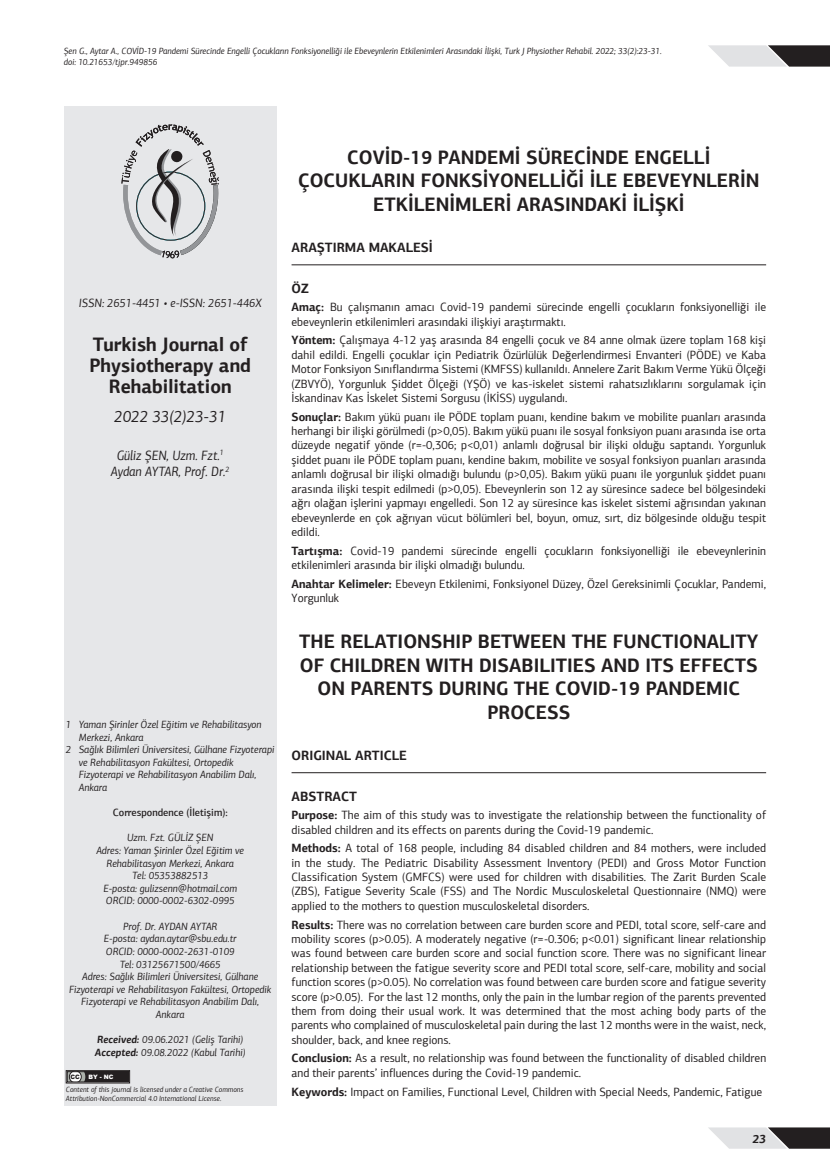
<style>
.page{position:relative;width:830px;height:1170px;background:#fff}
.page>*{position:absolute;margin:0;border:0;box-sizing:border-box;transform-origin:0 0}
.t1{font:700 19.5px/23.4px "PF Agora Sans Pro";color:#231f20;text-align:center;scale:.95 1}
.t2{font:italic 16.5px "PF Agora Sans Pro";color:#231f20;scale:.95 1}
.t3{font:700 13.5px "PF Agora Sans Pro";color:#231f20;scale:.95 1}
.t4{font:italic 13.5px "PF Agora Sans Pro";color:#231f20;scale:.92 1}
.t5{font:12px/14.4px "PF Agora Sans Pro";color:#231f20;scale:.95 1}
.t6{font:italic 12px "PF Agora Sans Pro";color:#231f20;scale:.95 1}
.t7{font:italic 700 12px "PF Agora Sans Pro";color:#231f20}
.t8{font:italic 10.5px/12.6px "PF Agora Sans Pro";color:#231f20;scale:.95 1}
.t9{font:500 10.5px "PF Agora Sans Pro";color:#231f20;scale:.95 1}
.t10{font:italic 9px "PF Agora Sans Pro";color:#231f20;scale:.95 1}
.t11{font:italic 7.5px/9px "PF Agora Sans Pro";color:#231f20;scale:.95 1}
.t12{font:900 6px "Arial";color:#fff}
.t13{font:900 6px "Arial";color:#231f20}
.s1{font-weight:700}
</style>
<div class="page">
<svg style="left:708px;top:45px;width:121px;height:22px;background:#989798"></svg>
<svg style="left:708px;top:1127px;width:121px;height:21px;background:#969596"></svg>
<div style="left:64px;top:106px;width:212px;height:1000px;background:#e6e7e9"></div>
<hr style="left:291px;top:264px;width:474px;height:1px;background:#231f20">
<hr style="left:291px;top:772px;width:474px;height:1px;background:#231f20">
<svg style="left:121px;top:124px;width:98px;height:135px"></svg>
<div style="left:66px;top:1070px;width:64px;height:13px;border:1px solid #231f20"></div>
<div style="left:67px;top:1071px;width:61px;height:10px;background:#231f20"></div>
<svg style="left:69px;top:1073px;width:16px;height:6px"></svg>
<div style="left:67px;top:1071px;width:62px;height:10px;border:1px solid #231f20"></div>
<p class="t10" style="left:64px;top:45px;width:630px">Şen G., Aytar A., COVİD-19 Pandemi Sürecinde Engelli Çocukların Fonksiyonelliği ile Ebeveynlerin Etkilenimleri Arasındaki İlişki, Turk J Physiother Rehabil. 2022; 33(2):23-31.</p>
<p class="t10" style="left:64px;top:56px;width:100px">doi: 10.21653/tjpr.949856</p>
<p class="t6" style="left:79px;top:295px;width:194px">ISSN: 2651-4451 • e-ISSN: 2651-446X</p>
<p class="t1" style="left:89px;top:333px;width:171px;line-height:21px">Turkish Journal of<br>Physiotherapy and<br>Rehabilitation</p>
<p class="t2" style="left:114px;top:407px;width:119px">2022 33(2)23-31</p>
<p class="t4" style="left:117px;top:447px;width:118px">Güliz ŞEN, Uzm. Fzt.<sup>1</sup></p>
<p class="t4" style="left:111px;top:463px;width:130px">Aydan AYTAR, Prof. Dr.<sup>2</sup></p>
<p class="t8" style="left:79px;top:718px;width:194px;text-indent:-13px">1 Yaman Şirinler Özel Eğitim ve Rehabilitasyon<br>Merkezi, Ankara</p>
<p class="t8" style="left:79px;top:743px;width:207px;text-indent:-13px">2 Sağlık Bilimleri Üniversitesi, Gülhane Fizyoterapi ve Rehabilitasyon Fakültesi, Ortopedik Fizyoterapi ve Rehabilitasyon Anabilim Dalı, Ankara</p>
<p class="t9" style="left:113px;top:806px;width:122px">Correspondence (İletişim):</p>
<p class="t8" style="left:127px;top:831px;width:92px">Uzm. Fzt. GÜLİZ ŞEN</p>
<p class="t8" style="left:96px;top:844px;width:157px;text-align:center">Adres: Yaman Şirinler Özel Eğitim ve<br>Rehabilitasyon Merkezi, Ankara</p>
<p class="t8" style="left:132px;top:869px;width:81px">Tel: 05353882513</p>
<p class="t8" style="left:103px;top:881px;width:142px">E-posta: gulizsenn@hotmail.com</p>
<p class="t8" style="left:106px;top:894px;width:137px">ORCID: 0000-0002-6302-0995</p>
<p class="t8" style="left:123px;top:919px;width:101px">Prof. Dr. AYDAN AYTAR</p>
<p class="t8" style="left:104px;top:932px;width:141px">E-posta: aydan.aytar@sbu.edu.tr</p>
<p class="t8" style="left:106px;top:944px;width:137px">ORCID: 0000-0002-2631-0109</p>
<p class="t8" style="left:120px;top:957px;width:108px">Tel: 03125671500/4665</p>
<p class="t8" style="left:69px;top:970px;width:214px;text-align:center">Adres: Sağlık Bilimleri Üniversitesi, Gülhane Fizyoterapi ve Rehabilitasyon Fakültesi, Ortopedik Fizyoterapi ve Rehabilitasyon Anabilim Dalı, Ankara</p>
<p class="t8" style="left:97px;top:1033px;width:155px"><span class="s1">Received:</span> 09.06.2021 (Geliş Tarihi)</p>
<p class="t8" style="left:95px;top:1045px;width:160px"><span class="s1">Accepted:</span> 09.08.2022 (Kabul Tarihi)</p>
<p class="t13" style="left:71px;top:1072px;width:11px">CC</p>
<p class="t12" style="left:88px;top:1072px;width:26px">BY - NC</p>
<p class="t11" style="left:66px;top:1085px;width:188px">Content of this journal is licensed under a Creative Commons<br>Attribution-NonCommercial 4.0 International License.</p>
<p class="t1" style="left:298px;top:145px;width:487px">COVİD-19 PANDEMİ SÜRECİNDE ENGELLİ<br>ÇOCUKLARIN FONKSİYONELLİĞİ İLE EBEVEYNLERİN<br>ETKİLENİMLERİ ARASINDAKİ İLİŞKİ</p>
<p class="t3" style="left:291px;top:238px;width:150px">ARAŞTIRMA MAKALESİ</p>
<p class="t3" style="left:291px;top:279px;width:20px">ÖZ</p>
<p class="t5" style="left:291px;top:300px;width:501px"><span class="s1">Amaç:</span> Bu çalışmanın amacı Covid-19 pandemi sürecinde engelli çocukların fonksiyonelliği ile ebeveynlerin etkilenimleri arasındaki ilişkiyi araştırmaktı.</p>
<p class="t5" style="left:291px;top:333px;width:501px;text-align:justify"><span class="s1">Yöntem:</span> Çalışmaya 4-12 yaş arasında 84 engelli çocuk ve 84 anne olmak üzere toplam 168 kişi dahil edildi. Engelli çocuklar için Pediatrik Özürlülük Değerlendirmesi Envanteri (PÖDE) ve Kaba Motor Fonksiyon Sınıflandırma Sistemi (KMFSS) kullanıldı. Annelere Zarit Bakım Verme Yükü Ölçeği (ZBVYÖ), Yorgunluk Şiddet Ölçeği (YŞÖ) ve kas-iskelet sistemi rahatsızlıklarını sorgulamak için İskandinav Kas İskelet Sistemi Sorgusu (İKİSS) uygulandı.</p>
<p class="t5" style="left:291px;top:409px;width:501px;text-align:justify"><span class="s1">Sonuçlar:</span> Bakım yükü puanı ile PÖDE toplam puanı, kendine bakım ve mobilite puanları arasında herhangi bir ilişki görülmedi (p&gt;0,05). Bakım yükü puanı ile sosyal fonksiyon puanı arasında ise orta düzeyde negatif yönde (r=-0,306; p&lt;0,01) anlamlı doğrusal bir ilişki olduğu saptandı. Yorgunluk şiddet puanı ile PÖDE toplam puanı, kendine bakım, mobilite ve sosyal fonksiyon puanları arasında anlamlı doğrusal bir ilişki olmadığı bulundu (p&gt;0,05). Bakım yükü puanı ile yorgunluk şiddet puanı arasında ilişki tespit edilmedi (p&gt;0,05). Ebeveynlerin son 12 ay süresince sadece bel bölgesindeki ağrı olağan işlerini yapmayı engelledi. Son 12 ay süresince kas iskelet sistemi ağrısından yakınan ebeveynlerde en çok ağrıyan vücut bölümleri bel, boyun, omuz, sırt, diz bölgesinde olduğu tespit edildi.</p>
<p class="t5" style="left:291px;top:543px;width:501px"><span class="s1">Tartışma:</span> Covid-19 pandemi sürecinde engelli çocukların fonksiyonelliği ile ebeveynlerinin etkilenimleri arasında bir ilişki olmadığı bulundu.</p>
<p class="t5" style="left:291px;top:576px;width:501px"><span class="s1">Anahtar Kelimeler:</span> Ebeveyn Etkilenimi, Fonksiyonel Düzey, Özel Gereksinimli Çocuklar, Pandemi,<br>Yorgunluk</p>
<p class="t1" style="left:299px;top:629px;width:484px">THE RELATIONSHIP BETWEEN THE FUNCTIONALITY OF CHILDREN WITH DISABILITIES AND ITS EFFECTS ON PARENTS DURING THE COVID-19 PANDEMIC PROCESS</p>
<p class="t3" style="left:291px;top:746px;width:123px">ORIGINAL ARTICLE</p>
<p class="t3" style="left:291px;top:787px;width:70px">ABSTRACT</p>
<p class="t5" style="left:291px;top:807px;width:501px"><span class="s1">Purpose:</span> The aim of this study was to investigate the relationship between the functionality of disabled children and its effects on parents during the Covid-19 pandemic.</p>
<p class="t5" style="left:291px;top:840px;width:501px;text-align:justify"><span class="s1">Methods:</span> A total of 168 people, including 84 disabled children and 84 mothers, were included in the study. The Pediatric Disability Assessment Inventory (PEDI) and Gross Motor Function Classification System (GMFCS) were used for children with disabilities. The Zarit Burden Scale (ZBS), Fatigue Severity Scale (FSS) and The Nordic Musculoskeletal Questionnaire (NMQ) were applied to the mothers to question musculoskeletal disorders.</p>
<p class="t5" style="left:291px;top:917px;width:501px;text-align:justify"><span class="s1">Results:</span> There was no correlation between care burden score and PEDI, total score, self-care and mobility scores (p&gt;0.05). A moderately negative (r=-0.306; p&lt;0.01) significant linear relationship was found between care burden score and social function score. There was no significant linear relationship between the fatigue severity score and PEDI total score, self-care, mobility and social function scores (p&gt;0.05). No correlation was found between care burden score and fatigue severity score (p&gt;0.05). For the last 12 months, only the pain in the lumbar region of the parents prevented them from doing their usual work. It was determined that the most aching body parts of the parents who complained of musculoskeletal pain during the last 12 months were in the waist, neck, shoulder, back, and knee regions.</p>
<p class="t5" style="left:291px;top:1051px;width:501px"><span class="s1">Conclusion:</span> As a result, no relationship was found between the functionality of disabled children and their parents’ influences during the Covid-19 pandemic.</p>
<p class="t5" style="left:291px;top:1084px;width:496px"><span class="s1">Keywords:</span> Impact on Families, Functional Level, Children with Special Needs, Pandemic, Fatigue</p>
<p class="t7" style="left:752px;top:1130px;width:15px">23</p>
</div>
